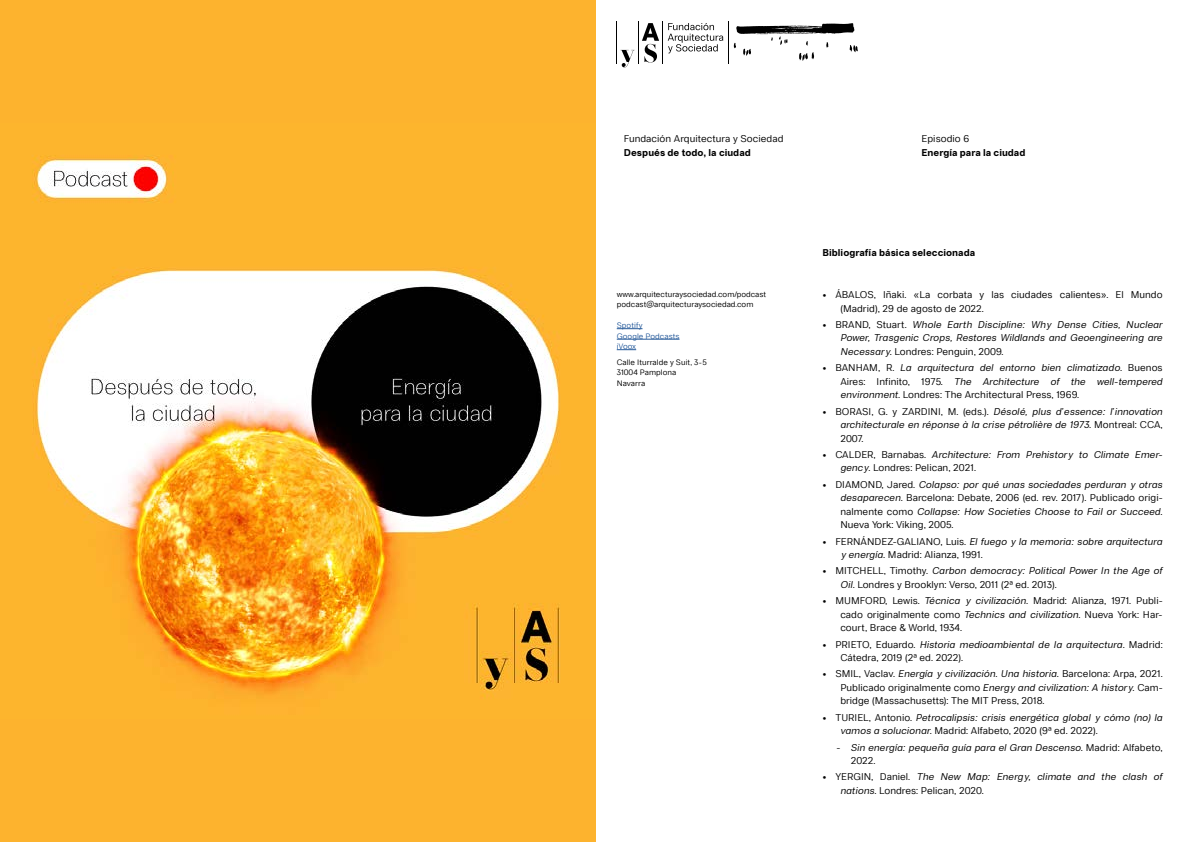
<style>
.page{position:relative;width:1191px;height:842px;background:#fff}
.page>*{position:absolute;margin:0;border:0;box-sizing:border-box;transform-origin:0 0}
.t1{font:10px/13.5px "Mais Grotesk";letter-spacing:.005em;color:#000}
.t2{font:italic 10px/13.5px "Mais Grotesk";letter-spacing:.005em;color:#000}
.t3{font:700 10px "Mais Grotesk";letter-spacing:.005em;color:#000}
.t4{font:8px/10.5px "Mais Grotesk";letter-spacing:.005em;color:#000}
.t5{font:8px/10.5px "Mais Grotesk";letter-spacing:.005em;color:#275b9b}
.s1{font-style:normal}
.s2{font-style:italic}
</style>
<div class="page">
<svg style="left:642px;top:23px;width:17px;height:40px"></svg>
<svg style="left:620px;top:50px;width:14px;height:17px"></svg>
<hr style="left:617px;top:21px;width:1px;height:43px;background:#000">
<hr style="left:638px;top:21px;width:1px;height:43px;background:#000">
<hr style="left:663px;top:21px;width:1px;height:43px;background:#000">
<hr style="left:728px;top:21px;width:1px;height:43px;background:#000">
<svg style="left:667px;top:23px;width:56px;height:30px"></svg>
<svg style="left:734px;top:23px;width:123px;height:38px"></svg>
<svg style="left:617px;top:328px;width:25px;height:1px"></svg>
<hr style="left:617px;top:339px;width:62px;height:1px;background:#275b9b">
<svg style="left:617px;top:349px;width:19px;height:1px"></svg>
<div style="left:0;top:0;width:595px;height:842px;background:#fdb32e"></div>
<img style="left:34px;top:157px;width:526px;height:539px">
<p class="t1" style="left:624px;top:132px;width:161px">Fundación Arquitectura y Sociedad</p>
<p class="t3" style="left:624px;top:146px;width:129px">Después de todo, la ciudad</p>
<p class="t4" style="left:617px;top:288px;width:151px">www.arquitecturaysociedad.com/podcast podcast@arquitecturaysociedad.com</p>
<p class="t5" style="left:617px;top:320px;width:64px">Spotify<br>Google Podcasts iVoox</p>
<p class="t4" style="left:617px;top:357px;width:91px">Calle Iturralde y Suit, 3-5<br>31004 Pamplona<br>Navarra</p>
<p class="t1" style="left:921px;top:132px;width:49px">Episodio 6</p>
<p class="t3" style="left:921px;top:146px;width:105px">Energía para la ciudad</p>
<p class="t3" style="left:822px;top:246px;width:154px">Bibliografía básica seleccionada</p>
<p class="t1" style="left:840px;top:288px;width:324px;text-indent:-18px">• ÁBALOS, Iñaki. «La corbata y las ciudades calientes». El Mundo (Madrid), 29 de agosto de 2022.</p>
<p class="t2" style="left:840px;top:318px;width:324px;text-align:justify;text-indent:-18px"><span class="s1">• BRAND, Stuart.</span> Whole Earth Discipline: Why Dense Cities, Nuclear Power, Trasgenic Crops, Restores Wildlands and Geoengineering are Necessary. <span class="s1">Londres: Penguin, 2009.</span></p>
<p class="t2" style="left:840px;top:361px;width:324px;text-align:justify;text-indent:-18px"><span class="s1">• BANHAM, R.</span> La arquitectura del entorno bien climatizado. <span class="s1">Buenos Aires: Infinito, 1975.</span> The Architecture of the well-tempered environment. <span class="s1">Londres: The Architectural Press, 1969.</span></p>
<p class="t2" style="left:840px;top:404px;width:324px;text-align:justify;text-indent:-18px"><span class="s1">• BORASI, G. y ZARDINI, M. (eds.).</span> Désolé, plus d’essence: l’innovation architecturale en réponse à la crise pétrolière de 1973. <span class="s1">Montreal: CCA, 2007.</span></p>
<p class="t2" style="left:840px;top:448px;width:324px;text-indent:-18px"><span class="s1">• CALDER, Barnabas.</span> Architecture: From Prehistory to Climate Emer&shy;gency<span class="s1">. Londres: Pelican, 2021.</span></p>
<p class="t1" style="left:840px;top:477px;width:324px;text-align:justify;text-indent:-18px">• DIAMOND, Jared. <span class="s2">Colapso: por qué unas sociedades perduran y otras desaparecen.</span> Barcelona: Debate, 2006 (ed. rev. 2017). Publicado origi&shy;nalmente como <span class="s2">Collapse: How Societies Choose to Fail or Succeed.<br></span>Nueva York: Viking, 2005.</p>
<p class="t1" style="left:840px;top:534px;width:324px;text-indent:-18px">• FERNÁNDEZ-GALIANO, Luis. <span class="s2">El fuego y la memoria: sobre arquitectura y energía.</span> Madrid: Alianza, 1991.</p>
<p class="t1" style="left:840px;top:564px;width:324px;text-indent:-18px">• MITCHELL, Timothy. <span class="s2">Carbon democracy: Political Power In the Age of<br>Oil.</span> Londres y Brooklyn: Verso, 2011 (2ª ed. 2013).</p>
<p class="t1" style="left:840px;top:594px;width:324px;text-align:justify;text-indent:-18px">• MUMFORD, Lewis. <span class="s2">Técnica y civilización.</span> Madrid: Alianza, 1971. Publi&shy;cado originalmente como <span class="s2">Technics and civilization.</span> Nueva York: Har&shy;court, Brace &amp; World, 1934.</p>
<p class="t1" style="left:840px;top:637px;width:324px;text-indent:-18px">• PRIETO, Eduardo. <span class="s2">Historia medioambiental de la arquitectura.</span> Madrid:<br>Cátedra, 2019 (2ª ed. 2022).</p>
<p class="t1" style="left:840px;top:667px;width:324px;text-align:justify;text-indent:-18px">• SMIL, Vaclav. <span class="s2">Energía y civilización. Una historia.</span> Barcelona: Arpa, 2021.<br>Publicado originalmente como <span class="s2">Energy and civilization: A history.</span> Cam&shy;bridge (Massachusetts): The MIT Press, 2018.</p>
<p class="t2" style="left:840px;top:710px;width:324px;text-indent:-18px"><span class="s1">• TURIEL, Antonio.</span> Petrocalipsis: crisis energética global y cómo (no) la vamos a solucionar. <span class="s1">Madrid: Alfabeto, 2020 (9ª ed. 2022).</span></p>
<p class="t2" style="left:850px;top:740px;width:313px;text-indent:-14px"><span class="s1">-</span> Sin energía: pequeña guía para el Gran Descenso. <span class="s1">Madrid: Alfabeto,<br>2022.</span></p>
<p class="t2" style="left:840px;top:770px;width:324px;text-indent:-18px"><span class="s1">• YERGIN, Daniel.</span> The New Map: Energy, climate and the clash of nations. <span class="s1">Londres: Pelican, 2020.</span></p>
</div>
